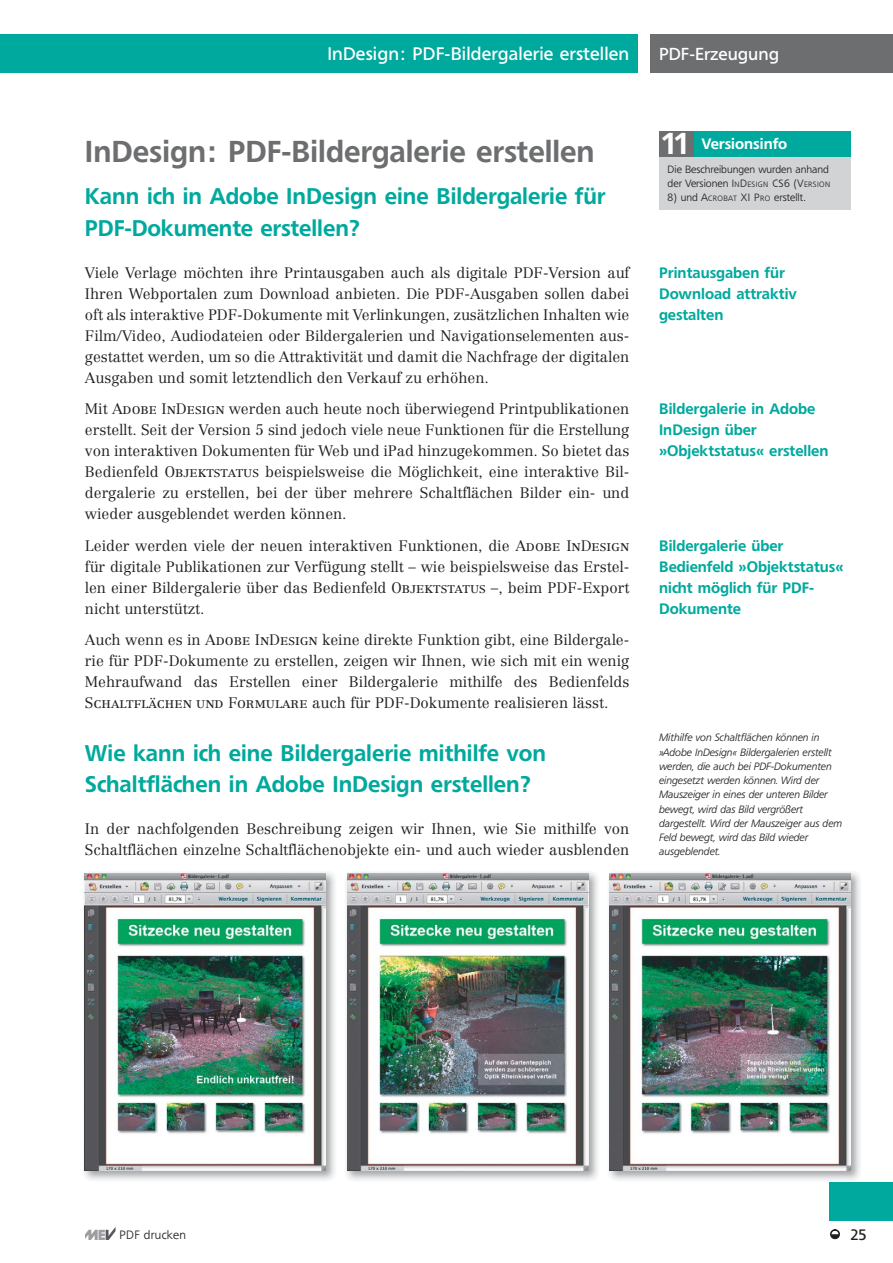
<style>
.page{position:relative;width:893px;height:1263px;background:#fff}
.page>*{position:absolute;margin:0;border:0;box-sizing:border-box;transform-origin:0 0}
.t1{font:500 30px "Freeborn SB";color:#6d6e70}
.t2{font:500 22.5px/31.5px "Freeborn SB";color:#00a99d}
.t3{font:18px "Freeborn SB";letter-spacing:.01em;color:#fff}
.t4{font:17.25px "Freeborn SB";color:#fff}
.t5{font:300 15px/21px "Centennial";color:#231f20;text-align:justify}
.t6{font:500 15px/21px "Freeborn SB";color:#00a99d}
.t7{font:500 15px "Freeborn SB";color:#fff}
.t8{font:15px "Freeborn SB";color:#231f20}
.t9{font:300 12px "Freeborn SB";letter-spacing:.025em;color:#231f20}
.t10{font:italic 300 10.5px/14.2px "Freeborn SB";color:#231f20}
.t11{font:300 10.5px/14.2px "Freeborn SB";color:#231f20}
.s1{font-family:"Centennial Light SC";font-weight:400}
.s2{font-size:30px}
.s3{font-size:7.65px}
</style>
<div class="page">
<svg style="left:85px;top:1227px;width:31px;height:13px"></svg>
<div style="left:830px;top:1229px;width:10px;height:10px;border:2px solid #231f20;border-radius:50%"></div>
<svg style="left:831px;top:1234px;width:8px;height:4px"></svg>
<div style="left:650px;top:34px;width:243px;height:38px;background:#6d6e70"></div>
<div style="left:0;top:34px;width:638px;height:38px;background:#00a99d"></div>
<div style="left:829px;top:1182px;width:64px;height:38px;background:#00a99d"></div>
<div style="left:659px;top:156px;width:191px;height:54px;background:#d2d3d4"></div>
<div style="left:693px;top:131px;width:157px;height:25px;background:#00a99d"></div>
<div style="left:659px;top:131px;width:34px;height:25px;background:#6d6e70"></div>
<img style="left:84px;top:872px;width:251px;height:308px">
<img style="left:85px;top:873px;width:241px;height:297px">
<img style="left:346px;top:872px;width:252px;height:308px">
<img style="left:347px;top:873px;width:241px;height:297px">
<img style="left:609px;top:872px;width:251px;height:308px">
<img style="left:609px;top:873px;width:241px;height:297px">
<p class="t3" style="left:327px;top:47px;width:303px">InDesign: PDF-Bildergalerie erstellen</p>
<p class="t4" style="left:659px;top:47px;width:121px">PDF-Erzeugung</p>
<h1 class="t1" style="left:85px;top:139px;width:511px">InDesign: PDF-Bildergalerie erstellen</h1>
<h2 class="t2" style="left:85px;top:182px;width:522px">Kann ich in Adobe InDesign eine Bildergalerie für<br>PDF-Dokumente erstellen?</h2>
<p class="t5" style="left:85px;top:263px;width:546px">Viele Verlage möchten ihre Printausgaben auch als digitale PDF-Version auf Ihren Webportalen zum Download anbieten. Die PDF-Ausgaben sollen dabei oft als interaktive PDF-Dokumente mit Verlinkungen, zusätzlichen Inhalten wie Film/Video, Audiodateien oder Bildergalerien und Navigationselementen aus&shy;gestattet werden, um so die Attraktivität und damit die Nachfrage der digitalen Ausgaben und somit letztendlich den Verkauf zu erhöhen.</p>
<p class="t5" style="left:85px;top:400px;width:546px">Mit <span class="s1">Adobe InDesign</span> werden auch heute noch überwiegend Printpublikationen erstellt. Seit der Version 5 sind jedoch viele neue Funktionen für die Erstellung von interaktiven Dokumenten für Web und iPad hinzugekommen. So bietet das Bedienfeld <span class="s1">Objektstatus</span> beispielsweise die Möglichkeit, eine interaktive Bil&shy;dergalerie zu erstellen, bei der über mehrere Schaltflächen Bilder ein- und wieder ausgeblendet werden können.</p>
<p class="t5" style="left:85px;top:536px;width:546px">Leider werden viele der neuen interaktiven Funktionen, die <span class="s1">Adobe InDesign </span>für digitale Publikationen zur Verfügung stellt – wie beispielsweise das Erstel&shy;len einer Bildergalerie über das Bedienfeld <span class="s1">Objektstatus</span> –, beim PDF-Export nicht unterstützt.</p>
<p class="t5" style="left:85px;top:631px;width:546px">Auch wenn es in <span class="s1">Adobe InDesign</span> keine direkte Funktion gibt, eine Bildergale&shy;rie für PDF-Dokumente zu erstellen, zeigen wir Ihnen, wie sich mit ein wenig Mehraufwand das Erstellen einer Bildergalerie mithilfe des Bedienfelds <span class="s1">Schaltflächen und Formulare</span> auch für PDF-Dokumente realisieren lässt.</p>
<h2 class="t2" style="left:85px;top:739px;width:462px">Wie kann ich eine Bildergalerie mithilfe von<br>Schaltflächen in Adobe InDesign erstellen?</h2>
<p class="t5" style="left:85px;top:820px;width:546px">In der nachfolgenden Beschreibung zeigen wir Ihnen, wie Sie mithilfe von<br>Schaltflächen einzelne Schaltflächenobjekte ein- und auch wieder ausblenden</p>
<p class="t7" style="left:662px;top:138px;width:127px"><span class="s2">11</span> Versionsinfo</p>
<p class="t11" style="left:667px;top:163px;width:164px">Die Beschreibungen wurden anhand der Versionen I<span class="s3">N</span>D<span class="s3">ESIGN</span> CS6 (V<span class="s3">ERSION</span></p>
<p class="t11" style="left:667px;top:191px;width:140px">8) und A<span class="s3">CROBAT</span> XI P<span class="s3">RO</span> erstellt.</p>
<p class="t6" style="left:659px;top:263px;width:139px">Printausgaben für<br>Download attraktiv gestalten</p>
<p class="t6" style="left:659px;top:400px;width:171px">Bildergalerie in Adobe<br>InDesign über »Objektstatus« erstellen</p>
<p class="t6" style="left:659px;top:536px;width:186px">Bildergalerie über<br>Bedienfeld »Objektstatus« nicht möglich für PDF-<br>Dokumente</p>
<p class="t10" style="left:659px;top:732px;width:185px">Mithilfe von Schaltflächen können in »Adobe InDesign« Bildergalerien erstellt werden, die auch bei PDF-Dokumenten eingesetzt werden können. Wird der Mauszeiger in eines der unteren Bilder bewegt, wird das Bild vergrößert dargestellt. Wird der Mauszeiger aus dem Feld bewegt, wird das Bild wieder ausgeblendet.</p>
<p class="t9" style="left:120px;top:1230px;width:68px">PDF drucken</p>
<p class="t8" style="left:850px;top:1229px;width:18px">25</p>
</div>
